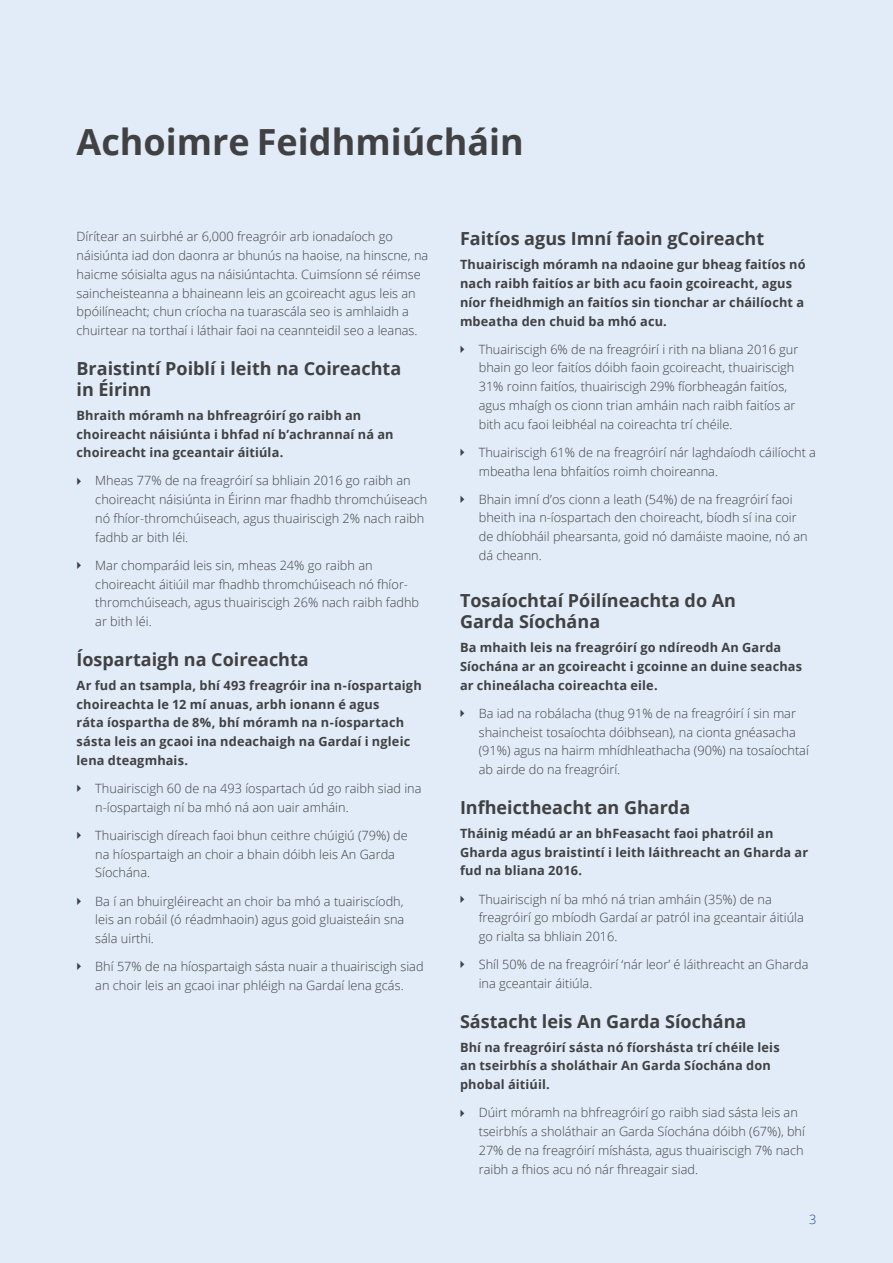
<style>
.page{position:relative;width:893px;height:1263px;background:#e1ecf8}
.page>*{position:absolute;margin:0;border:0;box-sizing:border-box;transform-origin:0 0}
.t1{font:700 36px "Open Sans";color:#414042}
.t2{font:700 18px/21px "Open Sans";color:#414042}
.t3{font:300 12.75px/18.8px "Open Sans";color:#414042}
.t4{font:700 12.75px/18.8px "Open Sans";letter-spacing:.01em;color:#414042}
.t5{font:300 12.75px "Open Sans";color:#1e478e}
</style>
<div class="page">
<h1 class="t1" style="left:77px;top:117px;width:449px">Achoimre Feidhmiúcháin</h1>
<p class="t3" style="left:77px;top:227px;width:353px">Dírítear an suirbhé ar 6,000 freagróir arb ionadaíoch go náisiúnta iad don daonra ar bhunús na haoise, na hinscne, na haicme sóisialta agus na náisiúntachta. Cuimsíonn sé réimse saincheisteanna a bhaineann leis an gcoireacht agus leis an bpóilíneacht; chun críocha na tuarascála seo is amhlaidh a chuirtear na torthaí i láthair faoi na ceannteidil seo a leanas.</p>
<h2 class="t2" style="left:77px;top:357px;width:326px">Braistintí Poiblí i leith na Coireachta in Éirinn</h2>
<p class="t4" style="left:77px;top:405px;width:318px">Bhraith móramh na bhfreagróirí go raibh an choireacht náisiúnta i bhfad ní b’achrannaí ná an choireacht ina gceantair áitiúla.</p>
<p class="t3" style="left:95px;top:471px;width:334px">Mheas 77% de na freagróirí sa bhliain 2016 go raibh an choireacht náisiúnta in Éirinn mar fhadhb thromchúiseach nó fhíor-thromchúiseach, agus thuairiscigh 2% nach raibh fadhb ar bith léi.</p>
<p class="t3" style="left:95px;top:555px;width:325px">Mar chomparáid leis sin, mheas 24% go raibh an choireacht áitiúil mar fhadhb thromchúiseach nó fhíor&shy;thromchúiseach, agus thuairiscigh 26% nach raibh fadhb ar bith léi.</p>
<h2 class="t2" style="left:77px;top:648px;width:234px">Íospartaigh na Coireachta</h2>
<p class="t4" style="left:77px;top:675px;width:347px">Ar fud an tsampla, bhí 493 freagróir ina n-íospartaigh choireachta le 12 mí anuas, arbh ionann é agus<br>ráta íospartha de 8%, bhí móramh na n-íospartach sásta leis an gcaoi ina ndeachaigh na Gardaí i ngleic lena dteagmhais.</p>
<p class="t3" style="left:95px;top:779px;width:328px">Thuairiscigh 60 de na 493 íospartach úd go raibh siad ina n-íospartaigh ní ba mhó ná aon uair amháin.</p>
<p class="t3" style="left:95px;top:825px;width:314px">Thuairiscigh díreach faoi bhun ceithre chúigiú (79%) de na híospartaigh an choir a bhain dóibh leis An Garda<br>Síochána.</p>
<p class="t3" style="left:95px;top:891px;width:310px;text-align:justify">Ba í an bhuirgléireacht an choir ba mhó a tuairiscíodh, leis an robáil (ó réadmhaoin) agus goid gluaisteáin sna sála uirthi.</p>
<p class="t3" style="left:95px;top:957px;width:330px">Bhí 57% de na híospartaigh sásta nuair a thuairiscigh siad an choir leis an gcaoi inar phléigh na Gardaí lena gcás.</p>
<h2 class="t2" style="left:460px;top:228px;width:306px">Faitíos agus Imní faoin gCoireacht</h2>
<p class="t4" style="left:460px;top:255px;width:347px">Thuairiscigh móramh na ndaoine gur bheag faitíos nó nach raibh faitíos ar bith acu faoin gcoireacht, agus níor fheidhmigh an faitíos sin tionchar ar cháilíocht a mbeatha den chuid ba mhó acu.</p>
<p class="t3" style="left:479px;top:339px;width:321px">Thuairiscigh 6% de na freagróirí i rith na bliana 2016 gur bhain go leor faitíos dóibh faoin gcoireacht, thuairiscigh 31% roinn faitíos, thuairiscigh 29% fíorbheagán faitíos, agus mhaígh os cionn trian amháin nach raibh faitíos ar bith acu faoi leibhéal na coireachta trí chéile.</p>
<p class="t3" style="left:479px;top:442px;width:339px">Thuairiscigh 61% de na freagróirí nár laghdaíodh cáilíocht a mbeatha lena bhfaitíos roimh choireanna.</p>
<p class="t3" style="left:479px;top:489px;width:330px">Bhain imní d’os cionn a leath (54%) de na freagróirí faoi bheith ina n-íospartach den choireacht, bíodh sí ina coir de dhíobháil phearsanta, goid nó damáiste maoine, nó an dá cheann.</p>
<h2 class="t2" style="left:460px;top:590px;width:278px">Tosaíochtaí Póilíneachta do An<br>Garda Síochána</h2>
<p class="t4" style="left:460px;top:638px;width:344px">Ba mhaith leis na freagróirí go ndíreodh An Garda<br>Síochána ar an gcoireacht i gcoinne an duine seachas ar chineálacha coireachta eile.</p>
<p class="t3" style="left:479px;top:703px;width:332px">Ba iad na robálacha (thug 91% de na freagróirí í sin mar shaincheist tosaíochta dóibhsean), na cionta gnéasacha (91%) agus na hairm mhídhleathacha (90%) na tosaíochtaí ab airde do na freagróirí.</p>
<h2 class="t2" style="left:460px;top:796px;width:232px">Infheictheacht an Gharda</h2>
<p class="t4" style="left:460px;top:823px;width:350px">Tháinig méadú ar an bhFeasacht faoi phatróil an<br>Gharda agus braistintí i leith láithreacht an Gharda ar fud na bliana 2016.</p>
<p class="t3" style="left:479px;top:889px;width:327px">Thuairiscigh ní ba mhó ná trian amháin (35%) de na freagróirí go mbíodh Gardaí ar patról ina gceantair áitiúla go rialta sa bhliain 2016.</p>
<p class="t3" style="left:479px;top:955px;width:331px">Shíl 50% de na freagróirí ‘nár leor’ é láithreacht an Gharda ina gceantair áitiúla.</p>
<h2 class="t2" style="left:460px;top:1010px;width:288px">Sástacht leis An Garda Síochána</h2>
<p class="t4" style="left:460px;top:1037px;width:321px">Bhí na freagróirí sásta nó fíorshásta trí chéile leis an tseirbhís a sholáthair An Garda Síochána don phobal áitiúil.</p>
<p class="t3" style="left:479px;top:1103px;width:328px">Dúirt móramh na bhfreagróirí go raibh siad sásta leis an tseirbhís a sholáthair an Garda Síochána dóibh (67%), bhí 27% de na freagróirí míshásta, agus thuairiscigh 7% nach raibh a fhios acu nó nár fhreagair siad.</p>
<p class="t5" style="left:809px;top:1211px;width:9px">3</p>
</div>
